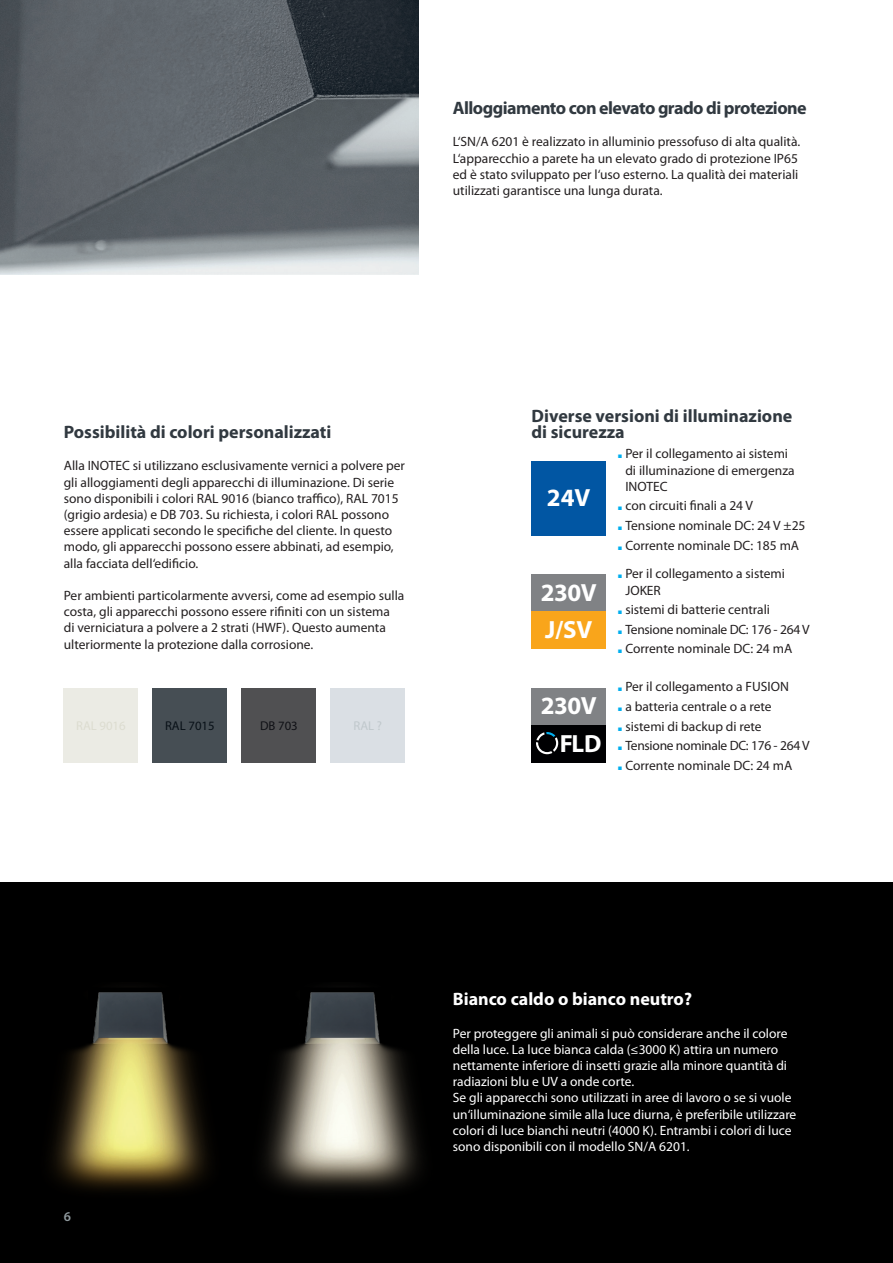
<style>
.page{position:relative;width:893px;height:1263px;background:#fff}
.page>*{position:absolute;margin:0;border:0;box-sizing:border-box;transform-origin:0 0}
.t1{font:700 24.9px/37.2px "Myriad Pro";letter-spacing:-.01em;color:#fff}
.t2{font:700 18px/16.2px "Myriad Pro";color:#313940}
.t3{font:700 18px "Myriad Pro";letter-spacing:-.03em;color:#313940}
.t4{font:700 18px "Myriad Pro";color:#fff}
.t5{font:13.5px/16.2px "Myriad Pro";color:#231f20}
.t6{font:13.5px/16.2px "Myriad Pro";color:#fff}
.t7{font:13.5px "Myriad Pro";letter-spacing:-.02em;color:#231f20}
.t8{font:600 13.5px "Myriad Pro";color:#909a9e}
.t9{font:12.75px "Myriad Pro";color:#091118}
.t10{font:12.75px "Myriad Pro";color:#101116}
.t11{font:12.75px "Myriad Pro";color:#c0c8cc}
.s1{font-family:"Arial";font-size:7.5px;color:#00aeef}
</style>
<div class="page">
<div style="left:0;top:882px;width:893px;height:381px;background:#000"></div>
<img style="left:0;top:0;width:419px;height:275px">
<img style="left:52px;top:992px;width:157px;height:199px">
<img style="left:264px;top:992px;width:157px;height:199px">
<div style="left:531px;top:461px;width:75px;height:75px;background:#0156a3"></div>
<div style="left:531px;top:575px;width:75px;height:37px;background:#808285"></div>
<div style="left:531px;top:612px;width:75px;height:37px;background:#f9a51b"></div>
<div style="left:531px;top:688px;width:75px;height:37px;background:#808285"></div>
<div style="left:531px;top:725px;width:75px;height:37px;background:#000002"></div>
<svg style="left:536px;top:732px;width:22px;height:22px"></svg>
<div style="left:64px;top:688px;width:74px;height:74px;background:#ebebe4"></div>
<div style="left:153px;top:688px;width:74px;height:74px;background:#464e54"></div>
<div style="left:242px;top:688px;width:74px;height:74px;background:#505052"></div>
<div style="left:331px;top:688px;width:74px;height:74px;background:#dadfe4"></div>
<h2 class="t3" style="left:453px;top:96px;width:355px">Alloggiamento con elevato grado di protezione</h2>
<p class="t5" style="left:453px;top:134px;width:349px">L‘SN/A 6201 è realizzato in alluminio pressofuso di alta qualità.<br>L‘apparecchio a parete ha un elevato grado di protezione IP65 ed è stato sviluppato per l‘uso esterno. La qualità dei materiali utilizzati garantisce una lunga durata.</p>
<h2 class="t2" style="left:64px;top:423px;width:269px">Possibilità di colori personalizzati</h2>
<p class="t5" style="left:64px;top:458px;width:343px">Alla INOTEC si utilizzano esclusivamente vernici a polvere per gli alloggiamenti degli apparecchi di illuminazione. Di serie sono disponibili i colori RAL 9016 (bianco traffico), RAL 7015 (grigio ardesia) e DB 703. Su richiesta, i colori RAL possono essere applicati secondo le specifiche del cliente. In questo modo, gli apparecchi possono essere abbinati, ad esempio, alla facciata dell‘edificio.</p>
<p class="t5" style="left:64px;top:587px;width:342px">Per ambienti particolarmente avversi, come ad esempio sulla costa, gli apparecchi possono essere rifiniti con un sistema<br>di verniciatura a polvere a 2 strati (HWF). Questo aumenta ulteriormente la protezione dalla corrosione.</p>
<p class="t9" style="left:165px;top:717px;width:51px">RAL 7015</p>
<p class="t10" style="left:260px;top:717px;width:39px">DB 703</p>
<p class="t11" style="left:353px;top:717px;width:30px">RAL ?</p>
<h2 class="t2" style="left:531px;top:407px;width:262px">Diverse versioni di illuminazione di sicurezza</h2>
<h1 class="t1" style="left:547px;top:478px;width:45px">24V</h1>
<h1 class="t1" style="left:541px;top:573px;width:58px">230V<br>J/SV</h1>
<h1 class="t1" style="left:541px;top:686px;width:62px;text-align:right">230V<br>FLD</h1>
<p class="t5" style="left:625px;top:445px;width:171px;text-indent:-7px"><span class="s1">■</span> Per il collegamento ai sistemi di illuminazione di emergenza<br>INOTEC</p>
<p class="t5" style="left:618px;top:497px;width:137px"><span class="s1">■</span> con circuiti finali a 24 V</p>
<p class="t5" style="left:618px;top:517px;width:189px"><span class="s1">■</span> Tensione nominale DC: 24 V ±25</p>
<p class="t5" style="left:618px;top:537px;width:183px"><span class="s1">■</span> Corrente nominale DC: 185 mA</p>
<p class="t5" style="left:625px;top:565px;width:161px;text-indent:-7px"><span class="s1">■</span> Per il collegamento a sistemi<br>JOKER</p>
<p class="t5" style="left:618px;top:601px;width:154px"><span class="s1">■</span> sistemi di batterie centrali</p>
<p class="t7" style="left:618px;top:621px;width:193px"><span class="s1">■</span> Tensione nominale DC: 176 - 264 V</p>
<p class="t5" style="left:618px;top:640px;width:176px"><span class="s1">■</span> Corrente nominale DC: 24 mA</p>
<p class="t5" style="left:618px;top:678px;width:173px"><span class="s1">■</span> Per il collegamento a FUSION</p>
<p class="t5" style="left:618px;top:698px;width:155px"><span class="s1">■</span> a batteria centrale o a rete</p>
<p class="t5" style="left:618px;top:718px;width:145px"><span class="s1">■</span> sistemi di backup di rete</p>
<p class="t7" style="left:618px;top:737px;width:193px"><span class="s1">■</span> Tensione nominale DC: 176 - 264 V</p>
<p class="t5" style="left:618px;top:757px;width:176px"><span class="s1">■</span> Corrente nominale DC: 24 mA</p>
<p class="t8" style="left:64px;top:1208px;width:9px">6</p>
<h2 class="t4" style="left:453px;top:987px;width:241px">Bianco caldo o bianco neutro?</h2>
<p class="t6" style="left:453px;top:1025px;width:345px">Per proteggere gli animali si può considerare anche il colore della luce. La luce bianca calda (≤3000 K) attira un numero nettamente inferiore di insetti grazie alla minore quantità di radiazioni blu e UV a onde corte.<br>Se gli apparecchi sono utilizzati in aree di lavoro o se si vuole un‘illuminazione simile alla luce diurna, è preferibile utilizzare colori di luce bianchi neutri (4000 K). Entrambi i colori di luce sono disponibili con il modello SN/A 6201.</p>
</div>
